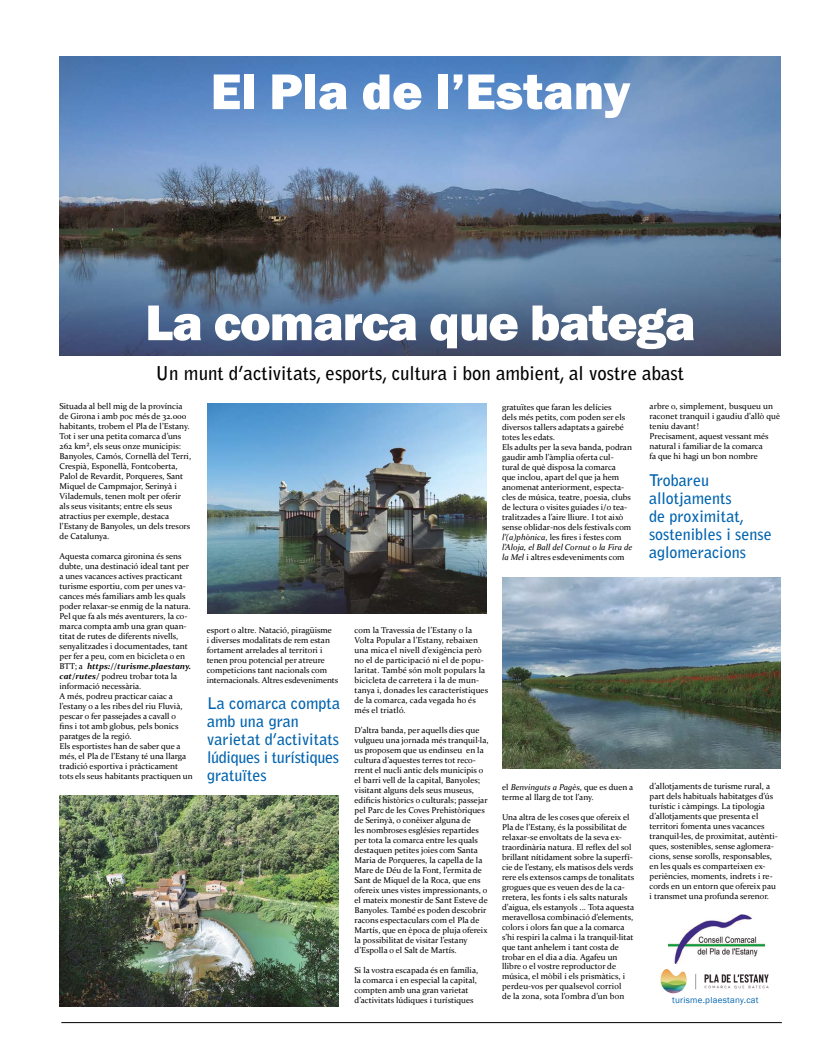
<style>
.page{position:relative;width:834px;height:1063px;background:#fff}
.page>*{position:absolute;margin:0;border:0;box-sizing:border-box;transform-origin:0 0}
.t1{font:800 52px "Franklin Gothic";letter-spacing:-.02em;color:#fff}
.t2{font:800 52px "Franklin Gothic";color:#fff}
.t3{font:700 19px "Bell Gothic Std";color:#000}
.t4{font:700 16px/18px "Bell Gothic Std";color:#0063af}
.t5{font:9px "Franklin Gothic";letter-spacing:.03em;color:#0063af}
.t6{font:8.5px/10px "Constantia";color:#000}
.s1{font-weight:700;font-style:italic}
.s2{font-style:italic}
</style>
<div class="page">
<img style="left:660px;top:969px;width:109px;height:24px">
<img style="left:668px;top:914px;width:96px;height:50px">
<img style="left:207px;top:403px;width:279px;height:211px">
<img style="left:502px;top:578px;width:278px;height:191px">
<img style="left:60px;top:796px;width:278px;height:210px">
<img style="left:60px;top:57px;width:720px;height:299px">
<hr style="left:61px;top:1022px;width:720px;height:1px;background:#000">
<h1 class="t2" style="left:211px;top:58px;width:421px">El Pla de l’Estany</h1>
<h1 class="t1" style="left:145px;top:289px;width:551px">La comarca que batega</h1>
<h2 class="t3" style="left:155px;top:362px;width:530px">Un munt d’activitats, esports, cultura i bon ambient, al vostre abast</h2>
<p class="t6" style="left:60px;top:401px;width:133px">Situada al bell mig de la província de Girona i amb poc més de 32.000 habitants, trobem el Pla de l’Estany.<br>Tot i ser una petita comarca d’uns<br>262 km², els seus onze municipis:<br>Banyoles, Camós, Cornellà del Terri,<br>Crespià, Esponellà, Fontcoberta,<br>Palol de Revardit, Porqueres, Sant<br>Miquel de Campmajor, Serinyà i<br>Vilademuls, tenen molt per oferir als seus visitants; entre els seus atractius per exemple, destaca l’Estany de Banyoles, un dels tresors de Catalunya.</p>
<p class="t6" style="left:60px;top:551px;width:135px">Aquesta comarca gironina és sens dubte, una destinació ideal tant per a unes vacances actives practicant turisme esportiu, com per unes va&shy;cances més familiars amb les quals poder relaxar-se enmig de la natura.<br>Pel que fa als més aventurers, la co&shy;marca compta amb una gran quan&shy;titat de rutes de diferents nivells, senyalitzades i documentades, tant per fer a peu, com en bicicleta o en BTT; a <span class="s1">https://turisme.plaestany. cat/rutes/</span> podreu trobar tota la informació necessària.<br>A més, podreu practicar caiac a l’estany o a les ribes del riu Fluvià, pescar o fer passejades a cavall o<br>fins i tot amb globus, pels bonics paratges de la regió.<br>Els esportistes han de saber que a més, el Pla de l’Estany té una llarga tradició esportiva i pràcticament tots els seus habitants practiquen un</p>
<p class="t6" style="left:207px;top:625px;width:133px">esport o altre. Natació, piragüisme<br>i diverses modalitats de rem estan fortament arrelades al territori i tenen prou potencial per atreure competicions tant nacionals com internacionals. Altres esdeveniments</p>
<h3 class="t4" style="left:207px;top:694px;width:135px">La comarca compta amb una gran varietat d’activitats lúdiques i turístiques gratuïtes</h3>
<p class="t6" style="left:502px;top:401px;width:132px">gratuïtes que faran les delícies<br>dels més petits, com poden ser els diversos tallers adaptats a gairebé totes les edats.<br>Els adults per la seva banda, podran gaudir amb l’àmplia oferta cul&shy;tural de què disposa la comarca<br>que inclou, apart del que ja hem anomenat anteriorment, especta&shy;cles de música, teatre, poesia, clubs de lectura o visites guiades i/o tea&shy;tralitzades a l’aire lliure. I tot això sense oblidar-nos dels festivals com <span class="s2">l’(a)phònica</span>, les fires i festes com <span class="s2">l’Aloja, el Ball del Cornut o la Fira de la Mel</span> i altres esdeveniments com</p>
<p class="t6" style="left:354px;top:625px;width:135px">com la Travessia de l’Estany o la<br>Volta Popular a l’Estany, rebaixen una mica el nivell d’exigència però no el de participació ni el de popu&shy;laritat. També són molt populars la bicicleta de carretera i la de mun&shy;tanya i, donades les característiques de la comarca, cada vegada ho és més el triatló.</p>
<p class="t6" style="left:354px;top:725px;width:135px">D’altra banda, per aquells dies que vulgueu una jornada més tranquil·la, us proposem que us endinseu en la cultura d’aquestes terres tot reco&shy;rrent el nucli antic dels municipis o el barri vell de la capital, Banyoles; visitant alguns dels seus museus, edificis històrics o culturals; passejar pel Parc de les Coves Prehistòriques de Serinyà, o conèixer alguna de<br>les nombroses esglésies repartides per tota la comarca entre les quals destaquen petites joies com Santa Maria de Porqueres, la capella de la Mare de Déu de la Font, l’ermita de Sant de Miquel de la Roca, que ens ofereix unes vistes impressionants, o el mateix monestir de Sant Esteve de Banyoles. També es poden descobrir racons espectaculars com el Pla de Martís, que en època de pluja ofereix la possibilitat de visitar l’estany d’Espolla o el Salt de Martís.</p>
<p class="t6" style="left:354px;top:965px;width:125px">Si la vostra escapada és en família, la comarca i en especial la capital, compten amb una gran varietat d’activitats lúdiques i turístiques</p>
<p class="t6" style="left:502px;top:781px;width:133px">el <span class="s2">Benvinguts a Pagès</span>, que es duen a terme al llarg de tot l’any.</p>
<p class="t6" style="left:502px;top:811px;width:133px">Una altra de les coses que ofereix el Pla de l’Estany, és la possibilitat de relaxar-se envoltats de la seva ex&shy;traordinària natura. El reflex del sol brillant nítidament sobre la superfí&shy;cie de l’estany, els matisos dels verds rere els extensos camps de tonalitats grogues que es veuen des de la ca&shy;rretera, les fonts i els salts naturals d’aigua, els estanyols ... Tota aquesta meravellosa combinació d’elements, colors i olors fan que a la comarca s’hi respiri la calma i la tranquil·litat que tant anhelem i tant costa de trobar en el dia a dia. Agafeu un llibre o el vostre reproductor de música, el mòbil i els prismàtics, i perdeu-vos per qualsevol corriol<br>de la zona, sota l’ombra d’un bon</p>
<p class="t6" style="left:649px;top:401px;width:132px">arbre o, simplement, busqueu un raconet tranquil i gaudiu d’allò què teniu davant!<br>Precisament, aquest vessant més natural i familiar de la comarca<br>fa que hi hagi un bon nombre</p>
<h3 class="t4" style="left:649px;top:471px;width:124px">Trobareu allotjaments<br>de proximitat, sostenibles i sense aglomeracions</h3>
<p class="t6" style="left:649px;top:781px;width:130px">d’allotjaments de turisme rural, a part dels habituals habitatges d’ús turístic i càmpings. La tipologia d’allotjaments que presenta el territori fomenta unes vacances tranquil·les, de proximitat, autènti&shy;ques, sostenibles, sense aglomera&shy;cions, sense sorolls, responsables, en les quals es comparteixen ex&shy;periències, moments, indrets i re&shy;cords en un entorn que ofereix pau i transmet una profunda serenor.</p>
<p class="t5" style="left:672px;top:994px;width:88px">turisme.plaestany.cat</p>
</div>
